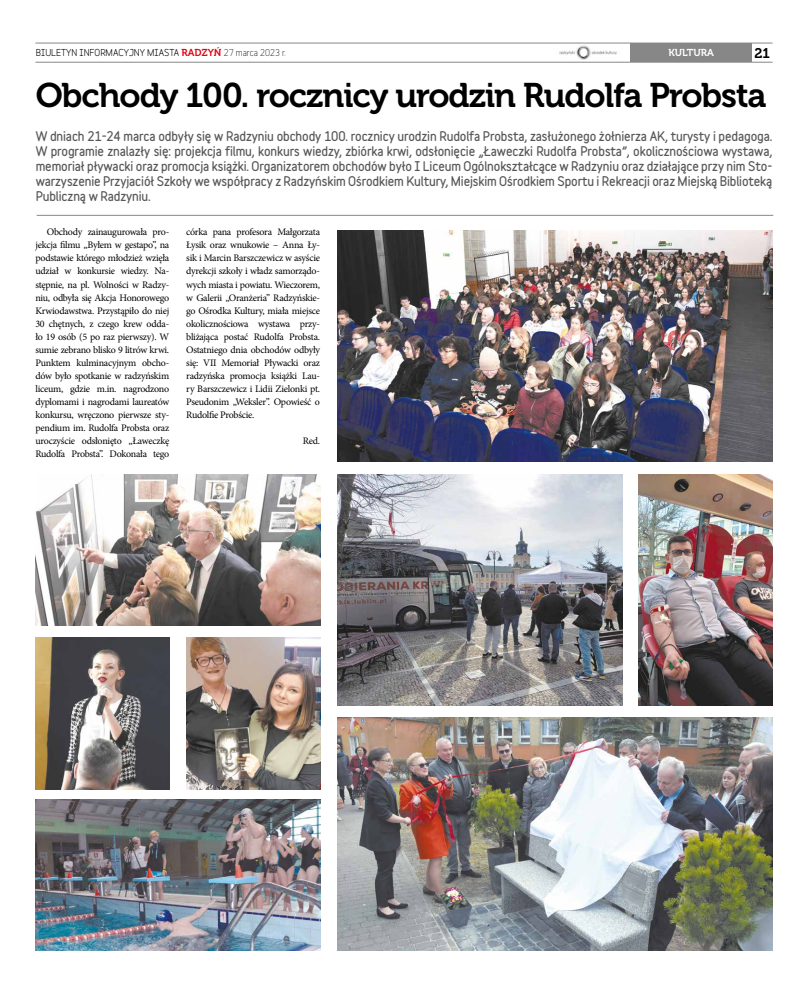
<style>
.page{position:relative;width:808px;height:993px;background:#fff}
.page>*{position:absolute;margin:0;border:0;box-sizing:border-box;transform-origin:0 0}
.t1{font:34px "Museo 700";letter-spacing:-.03em;color:#000}
.t2{font:14px "Museo 700";color:#000}
.t3{font:900 12px/15px "Variable";letter-spacing:-.01em;color:#575756;text-align:justify}
.t4{font:10px/13px "Minion Pro";letter-spacing:-.025em;color:#000;text-align:justify}
.t5{font:10px "Museo 700";color:#fff}
.t6{font:700 9px "Variable";color:#000}
.s1{font-family:"Museo 700";font-weight:400;font-size:10px;color:#e30613}
.s2{font-weight:400}
</style>
<div class="page">
<hr style="left:35px;top:43px;width:737px;height:1px;background:#878787">
<hr style="left:35px;top:62px;width:737px;height:1px;background:#878787">
<div style="left:631px;top:43px;width:121px;height:19px;background:#878787"></div>
<img style="left:559px;top:45px;width:58px;height:15px">
<img style="left:337px;top:230px;width:435px;height:231px">
<img style="left:337px;top:474px;width:285px;height:231px">
<img style="left:639px;top:474px;width:133px;height:231px">
<img style="left:337px;top:717px;width:435px;height:233px">
<img style="left:35px;top:474px;width:285px;height:151px">
<img style="left:35px;top:637px;width:134px;height:151px">
<img style="left:186px;top:637px;width:134px;height:151px">
<img style="left:35px;top:799px;width:285px;height:151px">
<hr style="left:37px;top:215px;width:736px;height:1px;background:#878787">
<p class="t6" style="left:36px;top:45px;width:252px">BIULETYN INFORMACYJNY MIASTA <span class="s1">RADZYŃ</span> <span class="s2">27 marca 2023 r.</span></p>
<p class="t5" style="left:668px;top:47px;width:47px">KULTURA</p>
<h2 class="t2" style="left:754px;top:45px;width:17px">21</h2>
<h1 class="t1" style="left:36px;top:76px;width:732px">Obchody 100. rocznicy urodzin Rudolfa Probsta</h1>
<p class="t3" style="left:36px;top:128px;width:738px">W dniach 21-24 marca odbyły się w Radzyniu obchody 100. rocznicy urodzin Rudolfa Probsta, zasłużonego żołnierza AK, turysty i pedagoga.<br>W programie znalazły się: projekcja filmu, konkurs wiedzy, zbiórka krwi, odsłonięcie „Ławeczki Rudolfa Probsta”, okolicznościowa wystawa, memoriał pływacki oraz promocja książki. Organizatorem obchodów było I Liceum Ogólnokształcące w Radzyniu oraz działające przy nim Sto&shy;warzyszenie Przyjaciół Szkoły we współpracy z Radzyńskim Ośrodkiem Kultury, Miejskim Ośrodkiem Sportu i Rekreacji oraz Miejską Biblioteką Publiczną w Radzyniu.</p>
<p class="t4" style="left:35px;top:226px;width:135px;text-indent:11px">Obchody zainaugurowała pro&shy;jekcja filmu „Byłem w gestapo”, na podstawie którego młodzież wzięła udział w konkursie wiedzy. Na&shy;stępnie, na pl. Wolności w Radzy&shy;niu, odbyła się Akcja Honorowego Krwiodawstwa. Przystąpiło do niej 30 chętnych, z czego krew odda&shy;ło 19 osób (5 po raz pierwszy). W sumie zebrano blisko 9 litrów krwi.<br>Punktem kulminacyjnym obcho&shy;dów było spotkanie w radzyńskim liceum, gdzie m.in. nagrodzono dyplomami i nagrodami laureatów konkursu, wręczono pierwsze sty&shy;pendium im. Rudolfa Probsta oraz uroczyście odsłonięto „Ławeczkę Rudolfa Probsta”. Dokonała tego</p>
<p class="t4" style="left:186px;top:226px;width:135px">córka pana profesora Małgorzata Łysik oraz wnukowie – Anna Ły&shy;sik i Marcin Barszczewicz w asyście dyrekcji szkoły i władz samorządo&shy;wych miasta i powiatu. Wieczorem, w Galerii „Oranżeria” Radzyńskie&shy;go Ośrodka Kultury, miała miejsce okolicznościowa wystawa przy&shy;bliżająca postać Rudolfa Probsta.<br>Ostatniego dnia obchodów odbyły się: VII Memoriał Pływacki oraz radzyńska promocja książki Lau&shy;ry Barszczewicz i Lidii Zielonki pt.<br>Pseudonim „Weksler”. Opowieść o Rudolfie Probście.</p>
<p class="t4" style="left:303px;top:434px;width:19px">Red.</p>
</div>
